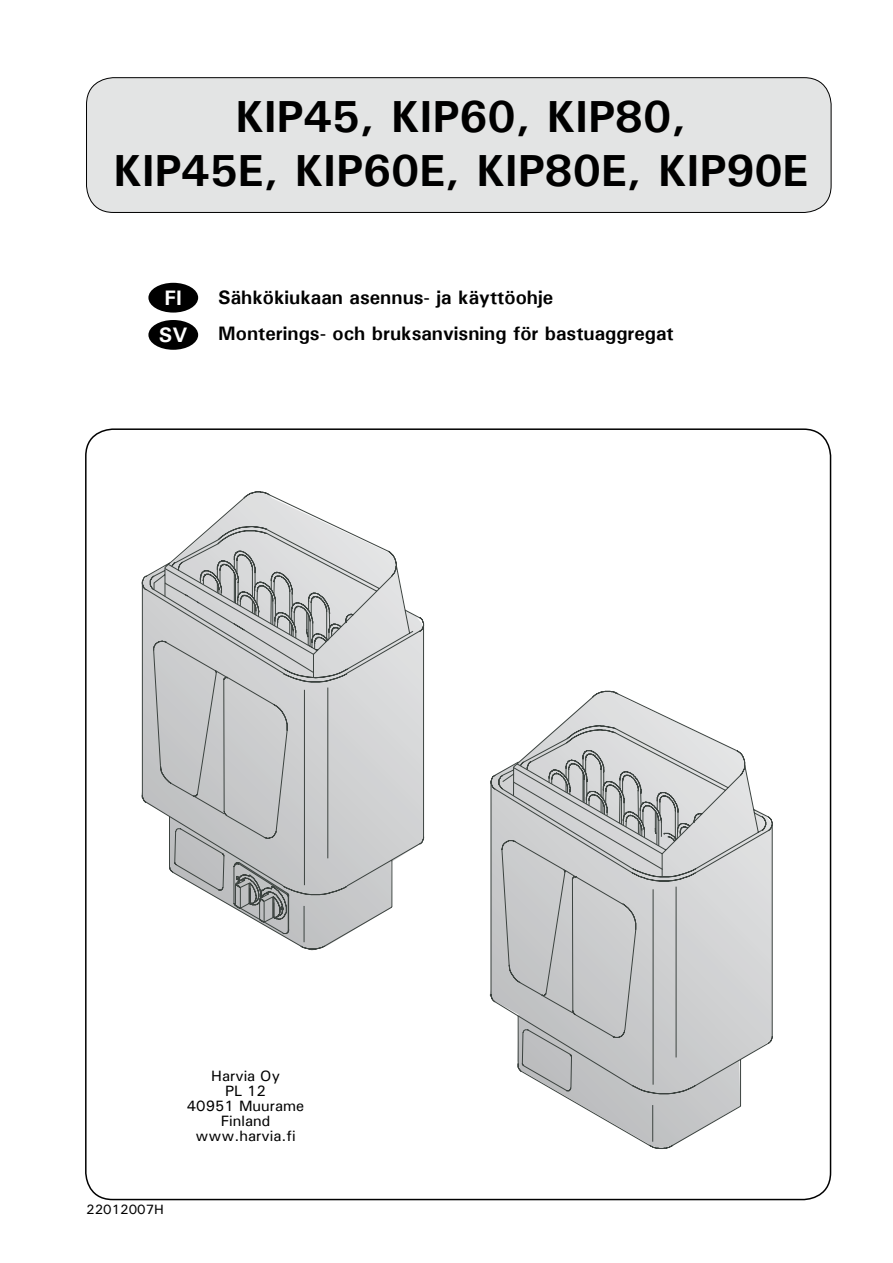
<style>
.page{position:relative;width:893px;height:1263px;background:#fff}
.page>*{position:absolute;margin:0;border:0;box-sizing:border-box;transform-origin:0 0}
.t1{font:700 45px/54px "Univers";color:#000;text-align:center}
.t2{font:700 21px/37.2px "Univers";color:#fff}
.t3{font:700 19.5px/36px "Univers";color:#000}
.t4{font:15px/15px "Univers";color:#000;text-align:center}
.t5{font:13.5px "Univers";color:#000}
</style>
<div class="page">
<div style="left:87px;top:78px;width:744px;height:134px;background:#e3e4e4;border-radius:27px"></div>
<div style="left:86px;top:77px;width:745px;height:136px;border:1px solid #000;border-radius:27px"></div>
<div style="left:148px;top:283px;width:50px;height:30px;background:#000;border-radius:50%"></div>
<div style="left:148px;top:320px;width:50px;height:30px;background:#000;border-radius:50%"></div>
<svg style="left:244px;top:494px;width:156px;height:88px"></svg>
<svg style="left:142px;top:497px;width:190px;height:310px"></svg>
<svg style="left:153px;top:582px;width:520px;height:567px"></svg>
<svg style="left:494px;top:693px;width:279px;height:453px"></svg>
<svg style="left:490px;top:696px;width:191px;height:320px;background:#cccece"></svg>
<svg style="left:174px;top:761px;width:398px;height:331px"></svg>
<h1 class="t1" style="left:112px;top:89px;width:698px">KIP45, KIP60, KIP80,<br>KIP45E, KIP60E, KIP80E, KIP90E</h1>
<p class="t2" style="left:159px;top:279px;width:30px">FI<br>SV</p>
<p class="t3" style="left:218px;top:279px;width:457px">Sähkökiukaan asennus- ja käyttöohje<br>Monterings- och bruksanvisning för bastuaggregat</p>
<p class="t4" style="left:187px;top:1068px;width:119px">Harvia Oy<br>PL 12<br>40951 Muurame<br>Finland www.harvia.fi</p>
<p class="t5" style="left:86px;top:1201px;width:79px">22012007H</p>
</div>
